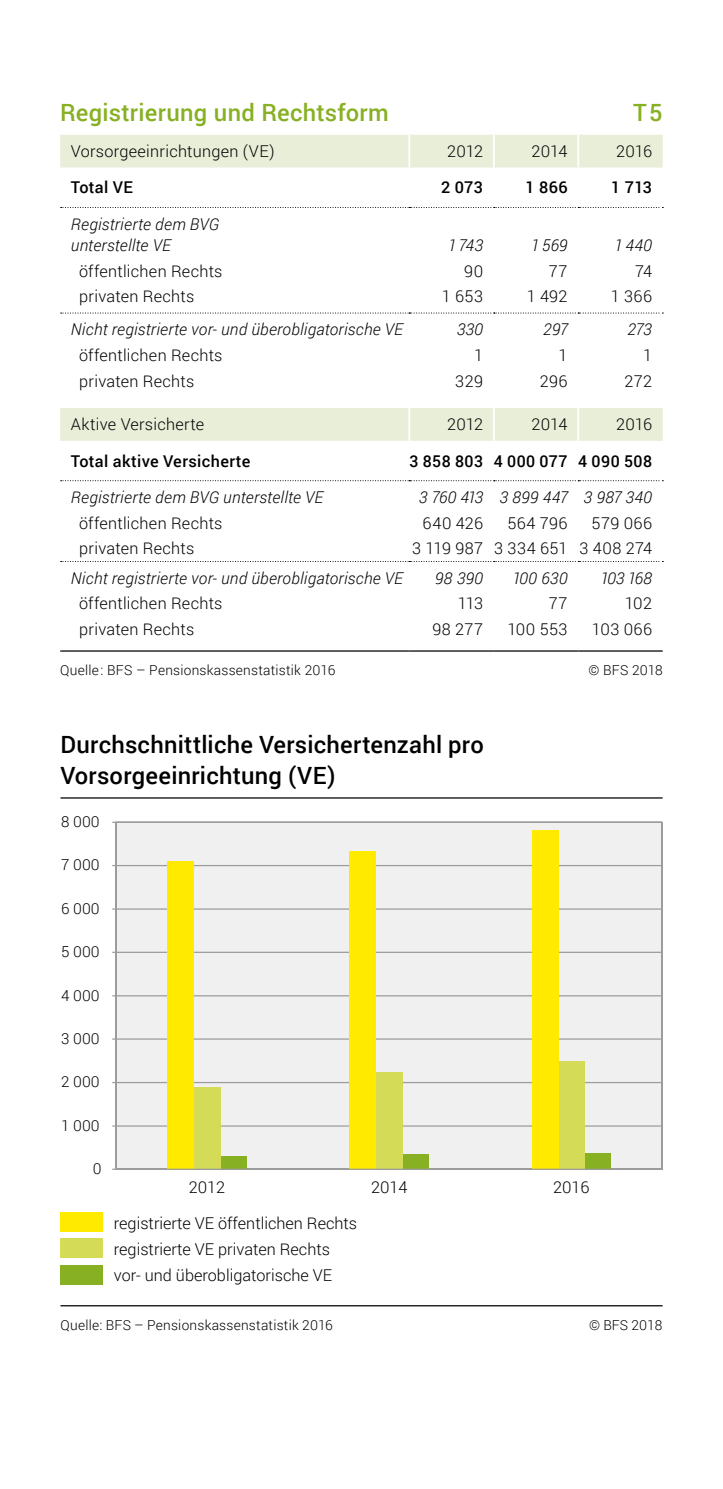
<style>
.page{position:relative;width:723px;height:1489px;background:#fff}
.page>*{position:absolute;margin:0;border:0;box-sizing:border-box;transform-origin:0 0}
.t1{font:500 23.75px/31px "Roboto";letter-spacing:.01em;color:#000}
.TAB_Titel{font:500 23.75px "Roboto";letter-spacing:.015em;color:#87b023}
.TAB_Grundtext_TAB_Ko{font:300 16.25px "Roboto";letter-spacing:.015em;color:#000}
.TAB_Grundtext_TAB_Ko-2{font:italic 300 16.25px/21.2px "Roboto";letter-spacing:.01em;color:#000}
.TAB_Untertitel{font:300 16.25px/26.2px "Roboto";color:#000}
.TAB_Grundtext_TAB_Ko-3{font:500 16.25px "Roboto";letter-spacing:.025em;color:#000}
.TAB_Untertitel-2{font:300 16.25px "Roboto";letter-spacing:.02em;color:#000}
.t2{font:300 15px "Roboto";color:#000}
.TAB_Fusszeile{font:300 13.75px "Roboto";letter-spacing:.02em;color:#000}
</style>
<div class="page">
<svg style="left:60px;top:135px;width:603px;height:306px"></svg>
<hr style="left:60px;top:650px;width:349px;height:1px;background:#000">
<hr style="left:409px;top:650px;width:85px;height:1px;background:#000">
<hr style="left:494px;top:650px;width:84px;height:1px;background:#000">
<hr style="left:578px;top:650px;width:85px;height:1px;background:#000">
<svg style="left:61px;top:207px;width:602px;height:1px"></svg>
<svg style="left:61px;top:480px;width:602px;height:1px"></svg>
<svg style="left:61px;top:312px;width:602px;height:1px"></svg>
<svg style="left:61px;top:561px;width:602px;height:1px"></svg>
<hr style="left:408px;top:135px;width:2px;height:32px;background:#fff">
<hr style="left:493px;top:135px;width:2px;height:32px;background:#fff">
<hr style="left:577px;top:135px;width:2px;height:32px;background:#fff">
<hr style="left:408px;top:408px;width:2px;height:33px;background:#fff">
<hr style="left:493px;top:408px;width:2px;height:33px;background:#fff">
<hr style="left:577px;top:408px;width:2px;height:33px;background:#fff">
<div style="left:112px;top:821px;width:551px;height:349px;background:#f0f0f0"></div>
<hr style="left:116px;top:1125px;width:546px;height:1px;background:#9c9c9c">
<hr style="left:116px;top:1081px;width:546px;height:2px;background:#9c9c9c">
<hr style="left:116px;top:1038px;width:546px;height:1px;background:#9c9c9c">
<hr style="left:116px;top:995px;width:546px;height:1px;background:#9c9c9c">
<hr style="left:116px;top:951px;width:546px;height:1px;background:#9c9c9c">
<hr style="left:116px;top:908px;width:546px;height:1px;background:#9c9c9c">
<hr style="left:116px;top:864px;width:546px;height:2px;background:#9c9c9c">
<hr style="left:116px;top:821px;width:546px;height:2px;background:#9c9c9c">
<hr style="left:115px;top:822px;width:2px;height:347px;background:#9c9c9c">
<div style="left:220px;top:1156px;width:26px;height:13px;background:#87b123"></div>
<div style="left:402px;top:1154px;width:26px;height:15px;background:#87b123"></div>
<div style="left:584px;top:1152px;width:26px;height:17px;background:#87b123"></div>
<div style="left:194px;top:1087px;width:26px;height:82px;background:#d4dc57"></div>
<div style="left:376px;top:1072px;width:26px;height:97px;background:#d4dc57"></div>
<div style="left:558px;top:1061px;width:26px;height:108px;background:#d4dc57"></div>
<div style="left:168px;top:860px;width:26px;height:309px;background:#ffea00"></div>
<div style="left:350px;top:851px;width:26px;height:318px;background:#ffea00"></div>
<div style="left:532px;top:829px;width:26px;height:340px;background:#ffea00"></div>
<div style="left:60px;top:1212px;width:43px;height:19px;background:#ffea00"></div>
<div style="left:60px;top:1238px;width:43px;height:19px;background:#d4dc57"></div>
<div style="left:60px;top:1264px;width:43px;height:20px;background:#87b123"></div>
<hr style="left:60px;top:1304px;width:602px;height:2px;background:#000">
<hr style="left:60px;top:797px;width:602px;height:1px;background:#000">
<hr style="left:116px;top:1168px;width:546px;height:1px;background:#9c9c9c">
<p class="TAB_Titel" style="left:60px;top:95px;width:330px">Registrierung und Rechtsform</p>
<p class="TAB_Titel" style="left:633px;top:95px;width:31px">T5</p>
<p class="TAB_Untertitel-2" style="left:71px;top:140px;width:205px">Vorsorgeeinrichtungen (VE)</p>
<p class="TAB_Grundtext_TAB_Ko" style="left:447px;top:140px;width:37px">2012</p>
<p class="TAB_Grundtext_TAB_Ko" style="left:531px;top:140px;width:38px">2014</p>
<p class="TAB_Grundtext_TAB_Ko" style="left:616px;top:140px;width:37px">2016</p>
<p class="TAB_Grundtext_TAB_Ko-3" style="left:71px;top:176px;width:64px">Total VE</p>
<p class="TAB_Grundtext_TAB_Ko-3" style="left:441px;top:176px;width:44px">2 073</p>
<p class="TAB_Grundtext_TAB_Ko-3" style="left:525px;top:176px;width:44px">1 866</p>
<p class="TAB_Grundtext_TAB_Ko-3" style="left:611px;top:176px;width:42px">1 713</p>
<p class="TAB_Grundtext_TAB_Ko-2" style="left:71px;top:213px;width:150px">Registrierte dem BVG unterstellte VE</p>
<p class="TAB_Grundtext_TAB_Ko-2" style="left:449px;top:234px;width:35px">1 743</p>
<p class="TAB_Grundtext_TAB_Ko-2" style="left:532px;top:234px;width:37px">1 569</p>
<p class="TAB_Grundtext_TAB_Ko-2" style="left:615px;top:234px;width:38px">1 440</p>
<p class="TAB_Grundtext_TAB_Ko" style="left:79px;top:259px;width:145px">öffentlichen Rechts</p>
<p class="TAB_Grundtext_TAB_Ko" style="left:464px;top:259px;width:20px">90</p>
<p class="TAB_Grundtext_TAB_Ko" style="left:549px;top:259px;width:20px">77</p>
<p class="TAB_Grundtext_TAB_Ko" style="left:635px;top:259px;width:19px">74</p>
<p class="TAB_Grundtext_TAB_Ko" style="left:79px;top:285px;width:117px">privaten Rechts</p>
<p class="TAB_Grundtext_TAB_Ko" style="left:442px;top:285px;width:43px">1 653</p>
<p class="TAB_Grundtext_TAB_Ko" style="left:527px;top:285px;width:42px">1 492</p>
<p class="TAB_Grundtext_TAB_Ko" style="left:611px;top:285px;width:43px">1 366</p>
<p class="TAB_Grundtext_TAB_Ko-2" style="left:71px;top:318px;width:334px">Nicht registrierte vor- und überobligatorische VE</p>
<p class="TAB_Grundtext_TAB_Ko-2" style="left:457px;top:318px;width:28px">330</p>
<p class="TAB_Grundtext_TAB_Ko-2" style="left:543px;top:318px;width:26px">297</p>
<p class="TAB_Grundtext_TAB_Ko-2" style="left:627px;top:318px;width:26px">273</p>
<p class="TAB_Grundtext_TAB_Ko" style="left:79px;top:344px;width:145px">öffentlichen Rechts</p>
<p class="TAB_Grundtext_TAB_Ko" style="left:474px;top:344px;width:11px">1</p>
<p class="TAB_Grundtext_TAB_Ko" style="left:558px;top:344px;width:11px">1</p>
<p class="TAB_Grundtext_TAB_Ko" style="left:643px;top:344px;width:11px">1</p>
<p class="TAB_Grundtext_TAB_Ko" style="left:79px;top:369px;width:117px">privaten Rechts</p>
<p class="TAB_Grundtext_TAB_Ko" style="left:455px;top:369px;width:29px">329</p>
<p class="TAB_Grundtext_TAB_Ko" style="left:540px;top:369px;width:29px">296</p>
<p class="TAB_Grundtext_TAB_Ko" style="left:624px;top:369px;width:29px">272</p>
<p class="TAB_Grundtext_TAB_Ko" style="left:71px;top:413px;width:135px">Aktive Versicherte</p>
<p class="TAB_Grundtext_TAB_Ko" style="left:447px;top:413px;width:37px">2012</p>
<p class="TAB_Grundtext_TAB_Ko" style="left:531px;top:413px;width:38px">2014</p>
<p class="TAB_Grundtext_TAB_Ko" style="left:616px;top:413px;width:37px">2016</p>
<p class="TAB_Grundtext_TAB_Ko-3" style="left:71px;top:449px;width:181px">Total aktive Versicherte</p>
<p class="TAB_Grundtext_TAB_Ko-3" style="left:409px;top:449px;width:75px">3 858 803</p>
<p class="TAB_Grundtext_TAB_Ko-3" style="left:494px;top:449px;width:75px">4 000 077</p>
<p class="TAB_Grundtext_TAB_Ko-3" style="left:578px;top:449px;width:75px">4 090 508</p>
<p class="TAB_Grundtext_TAB_Ko-2" style="left:71px;top:486px;width:254px">Registrierte dem BVG unterstellte VE</p>
<p class="TAB_Grundtext_TAB_Ko-2" style="left:419px;top:486px;width:66px">3 760 413</p>
<p class="TAB_Grundtext_TAB_Ko-2" style="left:499px;top:486px;width:70px">3 899 447</p>
<p class="TAB_Grundtext_TAB_Ko-2" style="left:583px;top:486px;width:70px">3 987 340</p>
<p class="TAB_Grundtext_TAB_Ko" style="left:79px;top:511px;width:145px">öffentlichen Rechts</p>
<p class="TAB_Grundtext_TAB_Ko" style="left:422px;top:511px;width:62px">640 426</p>
<p class="TAB_Grundtext_TAB_Ko" style="left:507px;top:511px;width:62px">564 796</p>
<p class="TAB_Grundtext_TAB_Ko" style="left:591px;top:511px;width:62px">579 066</p>
<p class="TAB_Grundtext_TAB_Ko" style="left:79px;top:537px;width:117px">privaten Rechts</p>
<p class="TAB_Grundtext_TAB_Ko" style="left:412px;top:537px;width:72px">3 119 987</p>
<p class="TAB_Grundtext_TAB_Ko" style="left:494px;top:537px;width:75px">3 334 651</p>
<p class="TAB_Grundtext_TAB_Ko" style="left:579px;top:537px;width:74px">3 408 274</p>
<p class="TAB_Grundtext_TAB_Ko-2" style="left:71px;top:566px;width:334px">Nicht registrierte vor- und überobligatorische VE</p>
<p class="TAB_Grundtext_TAB_Ko-2" style="left:435px;top:566px;width:50px">98 390</p>
<p class="TAB_Grundtext_TAB_Ko-2" style="left:513px;top:566px;width:56px">100 630</p>
<p class="TAB_Grundtext_TAB_Ko-2" style="left:601px;top:566px;width:52px">103 168</p>
<p class="TAB_Grundtext_TAB_Ko" style="left:79px;top:592px;width:145px">öffentlichen Rechts</p>
<p class="TAB_Grundtext_TAB_Ko" style="left:458px;top:592px;width:27px">113</p>
<p class="TAB_Grundtext_TAB_Ko" style="left:549px;top:592px;width:20px">77</p>
<p class="TAB_Grundtext_TAB_Ko" style="left:625px;top:592px;width:29px">102</p>
<p class="TAB_Grundtext_TAB_Ko" style="left:79px;top:618px;width:117px">privaten Rechts</p>
<p class="TAB_Grundtext_TAB_Ko" style="left:432px;top:618px;width:52px">98 277</p>
<p class="TAB_Grundtext_TAB_Ko" style="left:507px;top:618px;width:62px">100 553</p>
<p class="TAB_Grundtext_TAB_Ko" style="left:592px;top:618px;width:62px">103 066</p>
<p class="TAB_Fusszeile" style="left:60px;top:660px;width:276px">Quelle: BFS – Pensionskassenstatistik 2016</p>
<p class="TAB_Fusszeile" style="left:588px;top:660px;width:76px">© BFS 2018</p>
<p class="t1" style="left:60px;top:728px;width:425px">Durchschnittliche Versichertenzahl pro<br>Vorsorgeeinrichtung (VE)</p>
<p class="t2" style="left:61px;top:811px;width:40px">8 000</p>
<p class="t2" style="left:61px;top:854px;width:40px">7 000</p>
<p class="t2" style="left:61px;top:898px;width:40px">6 000</p>
<p class="t2" style="left:61px;top:941px;width:40px">5 000</p>
<p class="t2" style="left:61px;top:984px;width:40px">4 000</p>
<p class="t2" style="left:61px;top:1028px;width:40px">3 000</p>
<p class="t2" style="left:61px;top:1071px;width:40px">2 000</p>
<p class="t2" style="left:61px;top:1115px;width:40px">1 000</p>
<p class="t2" style="left:93px;top:1158px;width:10px">0</p>
<p class="TAB_Untertitel" style="left:189px;top:1173px;width:38px">2012</p>
<p class="TAB_Untertitel" style="left:371px;top:1173px;width:38px">2014</p>
<p class="TAB_Untertitel" style="left:553px;top:1173px;width:38px">2016</p>
<p class="TAB_Untertitel" style="left:114px;top:1208px;width:245px">registrierte VE öffentlichen Rechts registrierte VE privaten Rechts vor- und überobligatorische VE</p>
<p class="TAB_Fusszeile" style="left:60px;top:1315px;width:274px">Quelle: BFS – Pensionskassenstatistik 2016</p>
<p class="TAB_Fusszeile" style="left:589px;top:1315px;width:75px">© BFS 2018</p>
</div>
